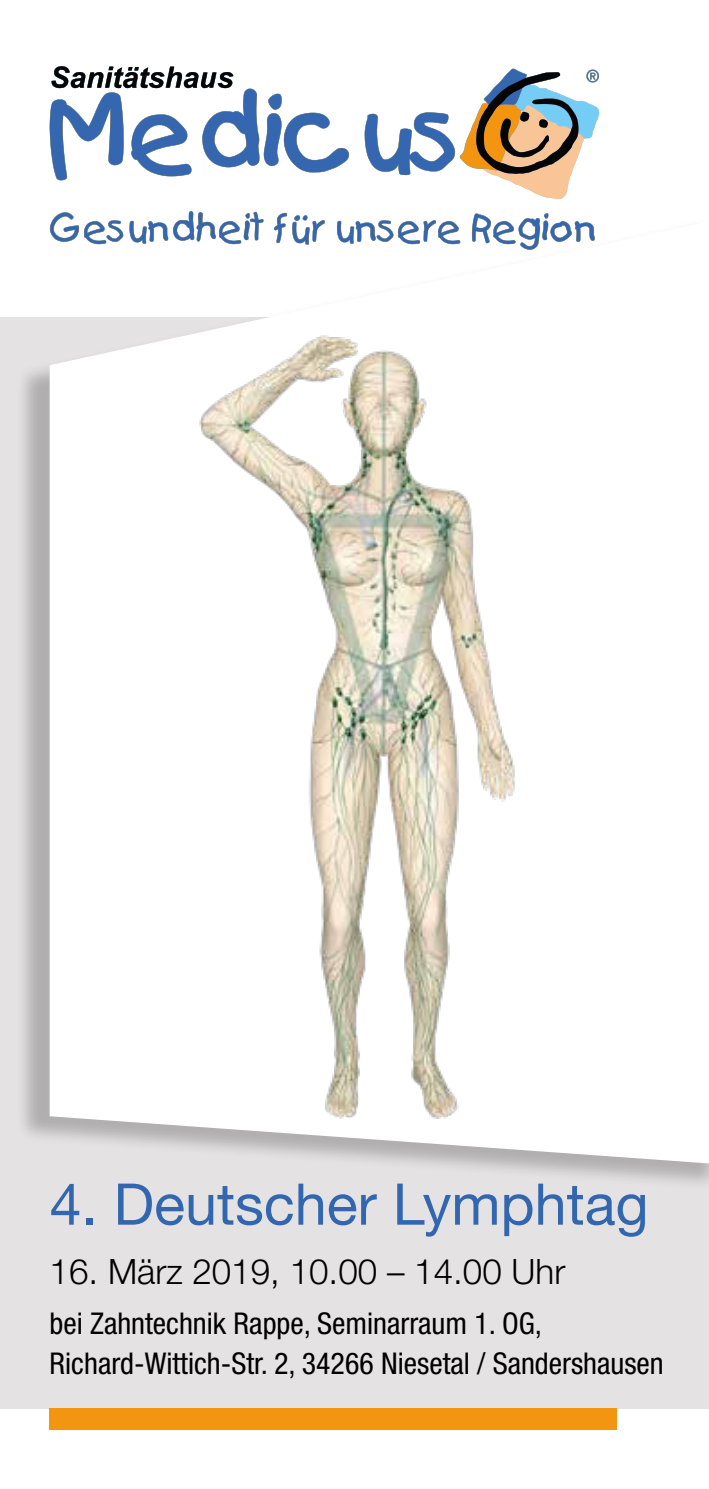
<style>
.page{position:relative;width:709px;height:1489px;background:#fff}
.page>*{position:absolute;margin:0;border:0;box-sizing:border-box;transform-origin:0 0}
.t1{font:57.5px "Helvetica Neue LT Std";color:#3267b0}
.t2{font:300 35px "Helvetica Neue LT Std";color:#000}
.t3{font:condensed 30px/40px "Helvetica Neue LT Std";color:#000}
</style>
<div class="page">
<div style="left:0;top:317px;width:709px;height:1090px;background:#e4e2e2"></div>
<div style="left:50px;top:1407px;width:567px;height:22px;background:#f49512"></div>
<div style="left:15px;top:217px;width:694px;height:974px;background:#000;opacity:.23"></div>
<div style="left:50px;top:221px;width:659px;height:942px;background:#fff"></div>
<svg style="left:50px;top:69px;width:548px;height:181px"></svg>
<svg style="left:51px;top:66px;width:528px;height:108px"></svg>
<img style="left:187px;top:317px;width:360px;height:821px">
<h1 class="t1" style="left:50px;top:1169px;width:600px">4. Deutscher Lymphtag</h1>
<p class="t2" style="left:50px;top:1249px;width:517px">16. März 2019, 10.00 – 14.00 Uhr</p>
<p class="t3" style="left:50px;top:1303px;width:615px">bei Zahntechnik Rappe, Seminarraum 1. OG,<br>Richard-Wittich-Str. 2, 34266 Niesetal / Sandershausen</p>
</div>
